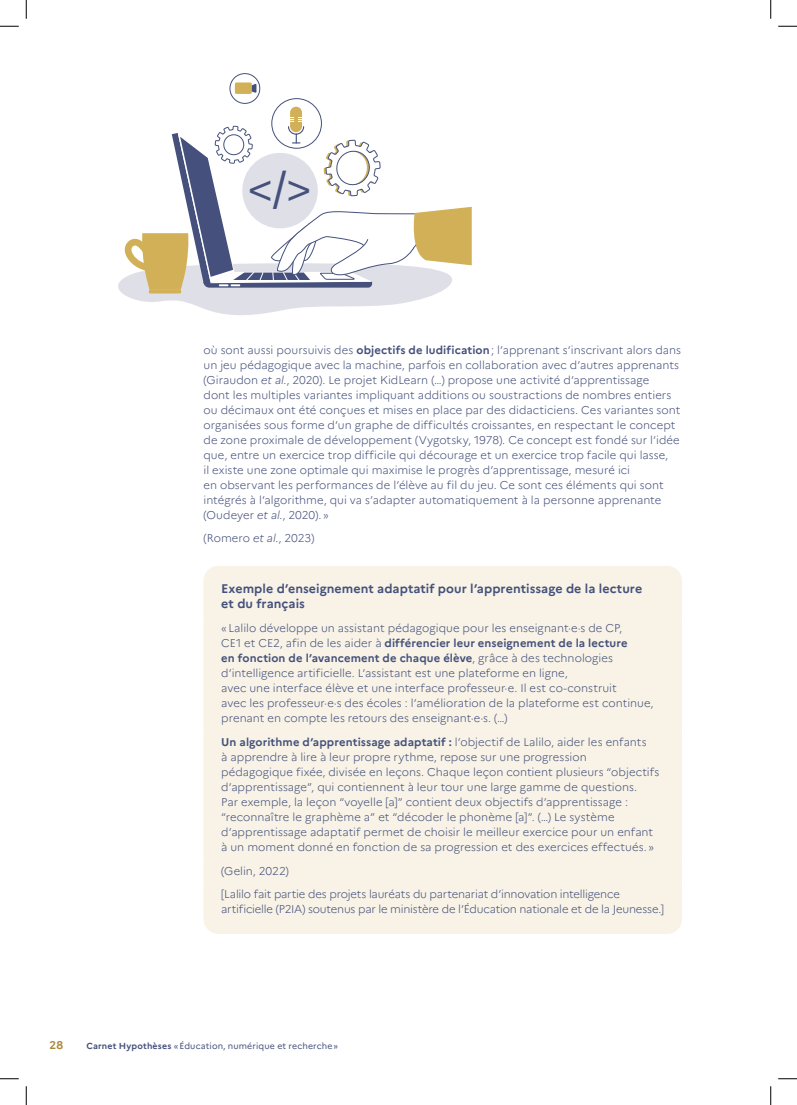
<style>
.page{position:relative;width:797px;height:1105px;background:#fff}
.page>*{position:absolute;margin:0;border:0;box-sizing:border-box;transform-origin:0 0}
.t1{font:40.5px "Marianne";color:#45517c}
.t2{font:700 12.5px/15px "Marianne";letter-spacing:.005em;color:#45517c}
.t3{font:300 11.25px/15px "Marianne";color:#45517c}
.t4{font:300 11.25px/23.9px "Marianne";letter-spacing:-.02em;color:#45517c}
.t5{font:700 11.25px "Marianne";color:#ab8c3c}
.t6{font:8.75px "Marianne";letter-spacing:.015em;color:#45517c}
.s1{font-weight:700}
.s2{font-style:italic}
</style>
<div class="page">
<div style="left:203px;top:566px;width:479px;height:63px;background:#f8f3e6;border-radius:15px"></div>
<div style="left:203px;top:606px;width:479px;height:136px;background:#f8f3e6;border-radius:15px"></div>
<div style="left:203px;top:719px;width:479px;height:152px;background:#f8f3e6;border-radius:15px"></div>
<div style="left:203px;top:848px;width:479px;height:47px;background:#f8f3e6;border-radius:15px"></div>
<div style="left:203px;top:872px;width:479px;height:62px;background:#f8f3e6;border-radius:15px"></div>
<div style="left:229px;top:73px;width:31px;height:31px;border:1px solid #45517c;border-radius:50%"></div>
<div style="left:235px;top:82px;width:17px;height:12px;background:#d1b057;border-radius:2px"></div>
<svg style="left:252px;top:84px;width:4px;height:9px"></svg>
<svg style="left:118px;top:107px;width:353px;height:208px"></svg>
<svg style="left:0;top:25px;width:19px;height:2px"></svg>
<svg style="left:778px;top:25px;width:19px;height:2px"></svg>
<svg style="left:0;top:1078px;width:19px;height:1px"></svg>
<svg style="left:778px;top:1078px;width:19px;height:1px"></svg>
<svg style="left:25px;top:0;width:2px;height:19px"></svg>
<svg style="left:25px;top:1086px;width:2px;height:19px"></svg>
<svg style="left:770px;top:0;width:1px;height:19px"></svg>
<svg style="left:770px;top:1086px;width:1px;height:19px"></svg>
<h1 class="t1" style="left:248px;top:162px;width:64px">&lt;/&gt;</h1>
<p class="t3" style="left:203px;top:342px;width:479px">où sont aussi poursuivis des <span class="s1">objectifs de ludification</span>; l’apprenant s’inscrivant alors dans un jeu pédagogique avec la machine, parfois en collaboration avec d’autres apprenants (Giraudon <span class="s2">et al.</span>, 2020). Le projet KidLearn (…) propose une activité d’apprentissage<br>dont les multiples variantes impliquant additions ou soustractions de nombres entiers ou décimaux ont été conçues et mises en place par des didacticiens. Ces variantes sont organisées sous forme d’un graphe de difficultés croissantes, en respectant le concept de zone proximale de développement (Vygotsky, 1978). Ce concept est fondé sur l’idée que, entre un exercice trop difficile qui décourage et un exercice trop facile qui lasse,<br>il existe une zone optimale qui maximise le progrès d’apprentissage, mesuré ici<br>en observant les performances de l’élève au fil du jeu. Ce sont ces éléments qui sont intégrés à l’algorithme, qui va s’adapter automatiquement à la personne apprenante (Oudeyer <span class="s2">et al.</span>, 2020).»</p>
<p class="t3" style="left:203px;top:531px;width:112px">(Romero <span class="s2">et al.</span>, 2023)</p>
<p class="t2" style="left:221px;top:581px;width:422px">Exemple d’enseignement adaptatif pour l’apprentissage de la lecture et du français</p>
<p class="t3" style="left:221px;top:620px;width:434px">«Lalilo développe un assistant pédagogique pour les enseignant·e·s de CP,<br>CE1 et CE2, afin de les aider à <span class="s1">différencier leur enseignement de la lecture<br>en fonction de l’avancement de chaque élève</span>, grâce à des technologies d’intelligence artificielle. L’assistant est une plateforme en ligne,<br>avec une interface élève et une interface professeur·e. Il est co-construit<br>avec les professeur·e·s des écoles : l’amélioration de la plateforme est continue, prenant en compte les retours des enseignant·e·s. (…)</p>
<p class="t3" style="left:221px;top:734px;width:439px"><span class="s1">Un algorithme d’apprentissage adaptatif :</span> l’objectif de Lalilo, aider les enfants<br>à apprendre à lire à leur propre rythme, repose sur une progression pédagogique fixée, divisée en leçons. Chaque leçon contient plusieurs “objectifs d’apprentissage”, qui contiennent à leur tour une large gamme de questions.<br>Par exemple, la leçon “voyelle [a]” contient deux objectifs d’apprentissage : “reconnaître le graphème a” et “décoder le phonème [a]”. (…) Le système d’apprentissage adaptatif permet de choisir le meilleur exercice pour un enfant à un moment donné en fonction de sa progression et des exercices effectués.»</p>
<p class="t4" style="left:221px;top:858px;width:400px">(Gelin, 2022)<br>[Lalilo fait partie des projets lauréats du partenariat d’innovation intelligence</p>
<p class="t4" style="left:221px;top:897px;width:444px">artificielle (P2IA) soutenus par le ministère de l’Éducation nationale et de la Jeunesse.]</p>
<p class="t5" style="left:50px;top:1038px;width:15px">28</p>
<p class="t6" style="left:86px;top:1041px;width:253px"><span class="s1">Carnet Hypothèses</span> «Éducation, numérique et recherche»</p>
</div>
